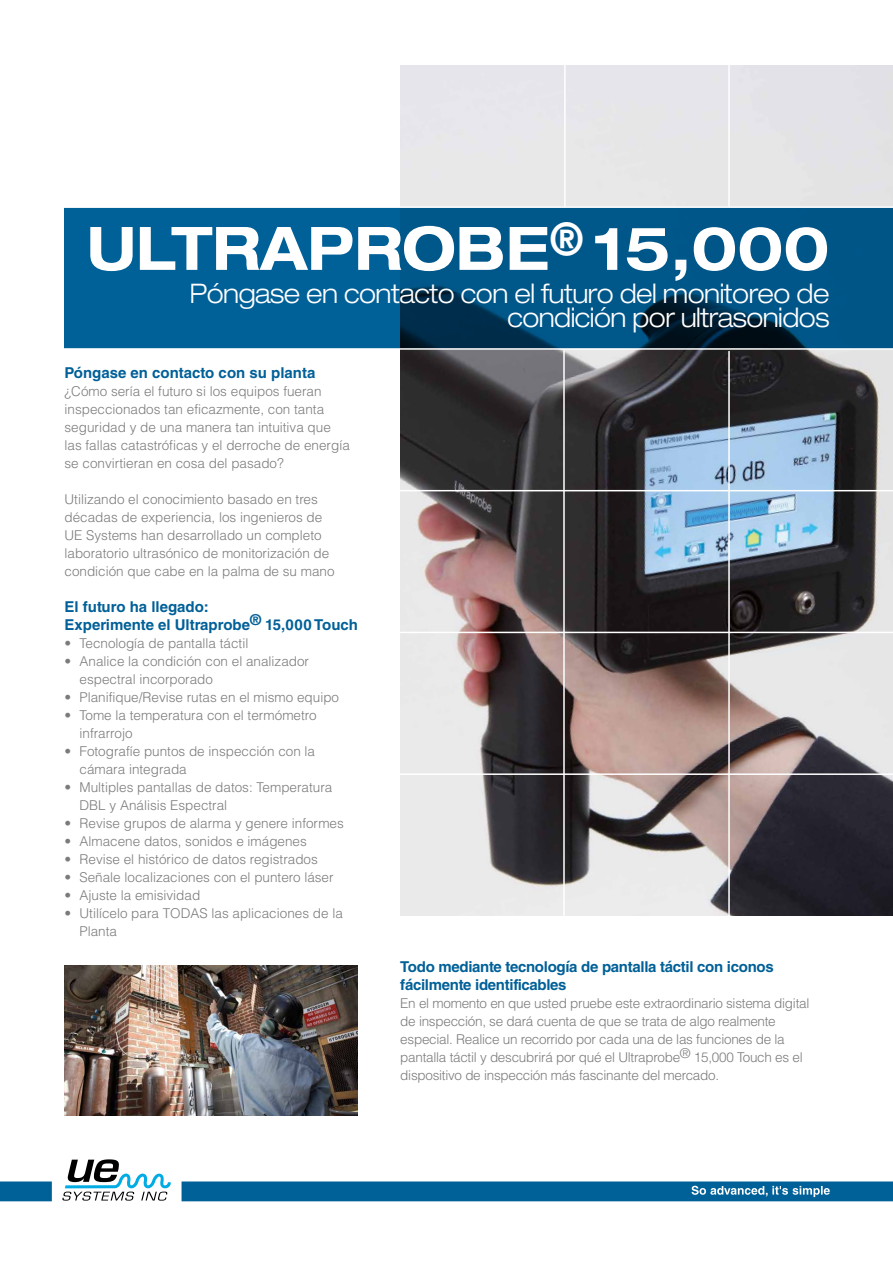
<style>
.page{position:relative;width:893px;height:1263px;background:#fff}
.page>*{position:absolute;margin:0;border:0;box-sizing:border-box;transform-origin:0 0}
.t1{font:700 expanded 60px "Helvetica Neue LT Std";color:#fff;scale:.94 1}
.t2{font:300 expanded 27px/24px "Helvetica Neue LT Std";letter-spacing:-.02em;color:#fff;text-align:right;scale:.94 1}
.t3{font:700 15px/18px "Helvetica LT Std";color:#006098}
.t4{font:700 15px/18px "Helvetica LT Std";letter-spacing:-.02em;color:#006098}
.t5{font:300 13.5px/18px "Helvetica LT Std";color:#7c7b7b}
.t6{font:300 13.5px/18px "Helvetica LT Std";letter-spacing:-.02em;color:#7c7b7b}
</style>
<div class="page">
<img style="left:400px;top:65px;width:493px;height:851px">
<svg style="left:64px;top:208px;width:829px;height:140px;background:#005486"></svg>
<hr style="left:392px;top:773px;width:501px;height:2px;background:#fff">
<hr style="left:392px;top:632px;width:501px;height:1px;background:#fff">
<hr style="left:388px;top:490px;width:505px;height:1px;background:#fff">
<hr style="left:0;top:348px;width:893px;height:2px;background:#fff">
<hr style="left:0;top:206px;width:893px;height:2px;background:#fff">
<hr style="left:563px;top:350px;width:2px;height:575px;background:#fff">
<hr style="left:564px;top:56px;width:2px;height:151px;background:#fff">
<hr style="left:728px;top:351px;width:2px;height:574px;background:#fff">
<hr style="left:728px;top:56px;width:2px;height:151px;background:#fff">
<svg style="left:0;top:1159px;width:893px;height:42px"></svg>
<img style="left:65px;top:966px;width:293px;height:150px">
<h1 class="t1" style="left:87px;top:211px;width:791px">ULTRAPROBE<sup>®</sup> 15,000</h1>
<h2 class="t2" style="left:189px;top:281px;width:682px">Póngase en contacto con el futuro del monitoreo de condición por ultrasonidos</h2>
<p class="t3" style="left:65px;top:363px;width:252px">Póngase en contacto con su planta</p>
<p class="t5" style="left:65px;top:382px;width:287px">¿Cómo sería el futuro si los equipos fueran inspeccionados tan eficazmente, con tanta seguridad y de una manera tan intuitiva que las fallas catastróficas y el derroche de energía se convirtieran en cosa del pasado?</p>
<p class="t5" style="left:65px;top:490px;width:272px">Utilizando el conocimiento basado en tres décadas de experiencia, los ingenieros de UE Systems han desarrollado un completo laboratorio ultrasónico de monitorización de condición que cabe en la palma de su mano</p>
<p class="t3" style="left:65px;top:597px;width:295px">El futuro ha llegado:<br>Experimente el Ultraprobe® 15,000 Touch</p>
<p class="t5" style="left:65px;top:634px;width:185px">• Tecnología de pantalla táctil</p>
<p class="t5" style="left:80px;top:652px;width:231px;text-indent:-15px">• Analice la condición con el analizador espectral incorporado</p>
<p class="t5" style="left:65px;top:688px;width:276px">• Planifique/Revise rutas en el mismo equipo</p>
<p class="t5" style="left:80px;top:706px;width:239px;text-indent:-15px">• Tome la temperatura con el termómetro infrarrojo</p>
<p class="t5" style="left:80px;top:742px;width:237px;text-indent:-15px">• Fotografíe puntos de inspección con la cámara integrada</p>
<p class="t5" style="left:80px;top:778px;width:254px;text-indent:-15px">• Multiples pantallas de datos: Temperatura<br>DBL y Análisis Espectral</p>
<p class="t5" style="left:65px;top:814px;width:281px">• Revise grupos de alarma y genere informes</p>
<p class="t5" style="left:65px;top:832px;width:244px">• Almacene datos, sonidos e imágenes</p>
<p class="t5" style="left:65px;top:850px;width:255px">• Revise el histórico de datos registrados</p>
<p class="t5" style="left:65px;top:868px;width:271px">• Señale localizaciones con el puntero láser</p>
<p class="t5" style="left:65px;top:886px;width:137px">• Ajuste la emisividad</p>
<p class="t5" style="left:80px;top:904px;width:265px;text-indent:-15px">• Utilícelo para TODAS las aplicaciones de la<br>Planta</p>
<p class="t4" style="left:400px;top:957px;width:375px">Todo mediante tecnología de pantalla táctil con iconos fácilmente identificables</p>
<p class="t6" style="left:400px;top:994px;width:411px">En el momento en que usted pruebe este extraordinario sistema digital de inspección, se dará cuenta de que se trata de algo realmente especial. Realice un recorrido por cada una de las funciones de la pantalla táctil y descubrirá por qué el Ultraprobe® 15,000 Touch es el dispositivo de inspección más fascinante del mercado.</p>
</div>
